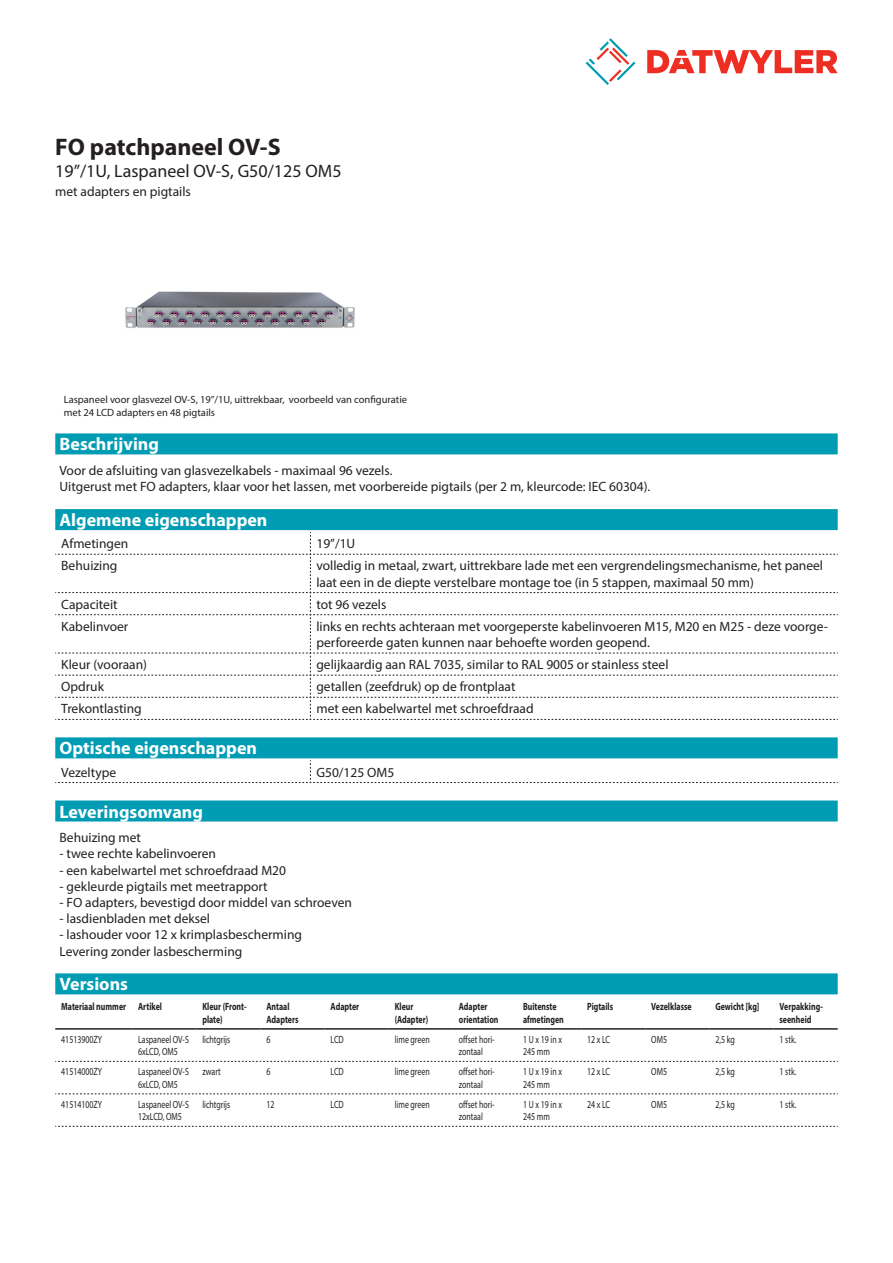
<style>
.page{position:relative;width:893px;height:1263px;background:#fff}
.page>*{position:absolute;margin:0;border:0;box-sizing:border-box;transform-origin:0 0}
.Product_Head{font:700 24px "Myriad Pro";color:#231f20}
.Standard_Head_Proper{font:700 18px "Myriad Pro";color:#fff}
.SubHead{font:18px "Myriad Pro";color:#231f20}
.myriad_light_propert{font:13.5px/16.2px "Myriad Pro";color:#231f20}
.Standard_text{font:13.5px/16.2px "Myriad Pro";color:#231f20}
.myriadlight{font:10.5px/12.6px "Myriad Pro";color:#231f20;scale:.75 1}
.myriadbold{font:700 10.5px/12.6px "Myriad Pro";color:#231f20;scale:.75 1}
.imagetext{font:10.5px/12.6px "Myriad Pro";color:#231f20}
</style>
<div class="page">
<svg style="left:586px;top:38px;width:49px;height:47px"></svg>
<svg style="left:647px;top:50px;width:191px;height:23px"></svg>
<img style="left:125px;top:291px;width:230px;height:37px">
<div style="left:55px;top:973px;width:783px;height:21px;background:#009cb3"></div>
<hr style="left:55px;top:1028px;width:77px;height:2px;background:#231f20">
<hr style="left:132px;top:1028px;width:64px;height:2px;background:#231f20">
<hr style="left:196px;top:1028px;width:64px;height:2px;background:#231f20">
<hr style="left:260px;top:1028px;width:65px;height:2px;background:#231f20">
<hr style="left:325px;top:1028px;width:64px;height:2px;background:#231f20">
<hr style="left:389px;top:1028px;width:64px;height:2px;background:#231f20">
<hr style="left:453px;top:1028px;width:64px;height:2px;background:#231f20">
<hr style="left:517px;top:1028px;width:64px;height:2px;background:#231f20">
<hr style="left:581px;top:1028px;width:64px;height:2px;background:#231f20">
<hr style="left:645px;top:1028px;width:64px;height:2px;background:#231f20">
<hr style="left:709px;top:1028px;width:65px;height:2px;background:#231f20">
<hr style="left:774px;top:1028px;width:64px;height:2px;background:#231f20">
<svg style="left:55px;top:1061px;width:783px;height:1px"></svg>
<svg style="left:55px;top:1093px;width:783px;height:1px"></svg>
<svg style="left:55px;top:1126px;width:783px;height:1px"></svg>
<div style="left:55px;top:433px;width:783px;height:21px;background:#009cb3"></div>
<div style="left:55px;top:800px;width:783px;height:21px;background:#009cb3"></div>
<div style="left:55px;top:509px;width:783px;height:21px;background:#009cb3"></div>
<svg style="left:55px;top:532px;width:783px;height:188px"></svg>
<div style="left:55px;top:737px;width:783px;height:21px;background:#009cb3"></div>
<svg style="left:55px;top:760px;width:783px;height:23px"></svg>
<p class="Product_Head" style="left:55px;top:131px;width:227px">FO patchpaneel OV-S</p>
<p class="SubHead" style="left:55px;top:160px;width:288px">19”/1U, Laspaneel OV-S, G50/125 OM5</p>
<p class="Standard_text" style="left:55px;top:183px;width:137px">met adapters en pigtails</p>
<p class="imagetext" style="left:64px;top:393px;width:345px">Laspaneel voor glasvezel OV-S, 19”/1U, uittrekbaar, voorbeeld van configuratie met 24 LCD adapters en 48 pigtails</p>
<p class="Standard_Head_Proper" style="left:60px;top:433px;width:101px">Beschrijving</p>
<p class="Standard_text" style="left:60px;top:462px;width:592px">Voor de afsluiting van glasvezelkabels - maximaal 96 vezels.<br>Uitgerust met FO adapters, klaar voor het lassen, met voorbereide pigtails (per 2 m, kleurcode: IEC 60304).</p>
<p class="Standard_Head_Proper" style="left:60px;top:508px;width:209px">Algemene eigenschappen</p>
<p class="myriad_light_propert" style="left:61px;top:535px;width:69px">Afmetingen</p>
<p class="myriad_light_propert" style="left:316px;top:535px;width:40px">19”/1U</p>
<p class="myriad_light_propert" style="left:61px;top:557px;width:58px">Behuizing</p>
<p class="myriad_light_propert" style="left:316px;top:557px;width:508px">volledig in metaal, zwart, uittrekbare lade met een vergrendelingsmechanisme, het paneel laat een in de diepte verstelbare montage toe (in 5 stappen, maximaal 50 mm)</p>
<p class="myriad_light_propert" style="left:61px;top:596px;width:58px">Capaciteit</p>
<p class="myriad_light_propert" style="left:316px;top:596px;width:71px">tot 96 vezels</p>
<p class="myriad_light_propert" style="left:61px;top:618px;width:69px">Kabelinvoer</p>
<p class="myriad_light_propert" style="left:316px;top:618px;width:513px">links en rechts achteraan met voorgeperste kabelinvoeren M15, M20 en M25 - deze voorge&shy;perforeerde gaten kunnen naar behoefte worden geopend.</p>
<p class="myriad_light_propert" style="left:61px;top:656px;width:87px">Kleur (vooraan)</p>
<p class="myriad_light_propert" style="left:316px;top:656px;width:354px">gelijkaardig aan RAL 7035, similar to RAL 9005 or stainless steel</p>
<p class="myriad_light_propert" style="left:61px;top:678px;width:44px">Opdruk</p>
<p class="myriad_light_propert" style="left:316px;top:678px;width:201px">getallen (zeefdruk) op de frontplaat</p>
<p class="myriad_light_propert" style="left:61px;top:700px;width:82px">Trekontlasting</p>
<p class="myriad_light_propert" style="left:316px;top:700px;width:219px">met een kabelwartel met schroefdraad</p>
<p class="Standard_Head_Proper" style="left:60px;top:737px;width:199px">Optische eigenschappen</p>
<p class="myriad_light_propert" style="left:61px;top:764px;width:56px">Vezeltype</p>
<p class="myriad_light_propert" style="left:316px;top:764px;width:79px">G50/125 OM5</p>
<p class="Standard_Head_Proper" style="left:60px;top:800px;width:145px">Leveringsomvang</p>
<p class="Standard_text" style="left:60px;top:829px;width:83px">Behuizing met</p>
<p class="Standard_text" style="left:60px;top:845px;width:158px">- twee rechte kabelinvoeren</p>
<p class="Standard_text" style="left:60px;top:862px;width:228px">- een kabelwartel met schroefdraad M20</p>
<p class="Standard_text" style="left:60px;top:878px;width:210px">- gekleurde pigtails met meetrapport</p>
<p class="Standard_text" style="left:60px;top:894px;width:294px">- FO adapters, bevestigd door middel van schroeven</p>
<p class="Standard_text" style="left:60px;top:910px;width:152px">- lasdienbladen met deksel</p>
<p class="Standard_text" style="left:60px;top:926px;width:244px">- lashouder voor 12 x krimplasbescherming<br>Levering zonder lasbescherming</p>
<p class="Standard_Head_Proper" style="left:60px;top:972px;width:70px">Versions</p>
<p class="myriadbold" style="left:61px;top:1000px;width:88px">Materiaal nummer</p>
<p class="myriadbold" style="left:138px;top:1000px;width:33px">Artikel</p>
<p class="myriadbold" style="left:202px;top:1000px;width:61px">Kleur (Front&shy;plate)</p>
<p class="myriadbold" style="left:266px;top:1000px;width:44px">Antaal<br>Adapters</p>
<p class="myriadbold" style="left:331px;top:1000px;width:40px">Adapter</p>
<p class="myriadbold" style="left:395px;top:1000px;width:46px">Kleur (Adapter)</p>
<p class="myriadbold" style="left:459px;top:1000px;width:54px">Adapter orientation</p>
<p class="myriadbold" style="left:523px;top:1000px;width:56px">Buitenste afmetingen</p>
<p class="myriadbold" style="left:587px;top:1000px;width:36px">Pigtails</p>
<p class="myriadbold" style="left:651px;top:1000px;width:55px">Vezelklasse</p>
<p class="myriadbold" style="left:715px;top:1000px;width:60px">Gewicht [kg]</p>
<p class="myriadbold" style="left:780px;top:1000px;width:59px">Verpakking&shy;seenheid</p>
<p class="myriadlight" style="left:61px;top:1033px;width:56px">41513900ZY</p>
<p class="myriadlight" style="left:138px;top:1033px;width:69px">Laspaneel OV-S<br>6xLCD, OM5</p>
<p class="myriadlight" style="left:202px;top:1033px;width:39px">lichtgrijs</p>
<p class="myriadlight" style="left:266px;top:1033px;width:7px">6</p>
<p class="myriadlight" style="left:331px;top:1033px;width:19px">LCD</p>
<p class="myriadlight" style="left:395px;top:1033px;width:48px">lime green</p>
<p class="myriadlight" style="left:459px;top:1033px;width:49px">offset hori&shy;zontaal</p>
<p class="myriadlight" style="left:523px;top:1033px;width:54px">1 U x 19 in x<br>245 mm</p>
<p class="myriadlight" style="left:587px;top:1033px;width:32px">12 x LC</p>
<p class="myriadlight" style="left:651px;top:1033px;width:23px">OM5</p>
<p class="myriadlight" style="left:715px;top:1033px;width:27px">2,5 kg</p>
<p class="myriadlight" style="left:780px;top:1033px;width:24px">1 stk.</p>
<p class="myriadlight" style="left:61px;top:1065px;width:56px">41514000ZY</p>
<p class="myriadlight" style="left:138px;top:1065px;width:69px">Laspaneel OV-S<br>6xLCD, OM5</p>
<p class="myriadlight" style="left:202px;top:1065px;width:26px">zwart</p>
<p class="myriadlight" style="left:266px;top:1065px;width:7px">6</p>
<p class="myriadlight" style="left:331px;top:1065px;width:19px">LCD</p>
<p class="myriadlight" style="left:395px;top:1065px;width:48px">lime green</p>
<p class="myriadlight" style="left:459px;top:1065px;width:49px">offset hori&shy;zontaal</p>
<p class="myriadlight" style="left:523px;top:1065px;width:54px">1 U x 19 in x<br>245 mm</p>
<p class="myriadlight" style="left:587px;top:1065px;width:32px">12 x LC</p>
<p class="myriadlight" style="left:651px;top:1065px;width:23px">OM5</p>
<p class="myriadlight" style="left:715px;top:1065px;width:27px">2,5 kg</p>
<p class="myriadlight" style="left:780px;top:1065px;width:24px">1 stk.</p>
<p class="myriadlight" style="left:61px;top:1098px;width:56px">41514100ZY</p>
<p class="myriadlight" style="left:138px;top:1098px;width:69px">Laspaneel OV-S<br>12xLCD, OM5</p>
<p class="myriadlight" style="left:202px;top:1098px;width:39px">lichtgrijs</p>
<p class="myriadlight" style="left:266px;top:1098px;width:12px">12</p>
<p class="myriadlight" style="left:331px;top:1098px;width:19px">LCD</p>
<p class="myriadlight" style="left:395px;top:1098px;width:48px">lime green</p>
<p class="myriadlight" style="left:459px;top:1098px;width:49px">offset hori&shy;zontaal</p>
<p class="myriadlight" style="left:523px;top:1098px;width:54px">1 U x 19 in x<br>245 mm</p>
<p class="myriadlight" style="left:587px;top:1098px;width:32px">24 x LC</p>
<p class="myriadlight" style="left:651px;top:1098px;width:23px">OM5</p>
<p class="myriadlight" style="left:715px;top:1098px;width:27px">2,5 kg</p>
<p class="myriadlight" style="left:780px;top:1098px;width:24px">1 stk.</p>
</div>
